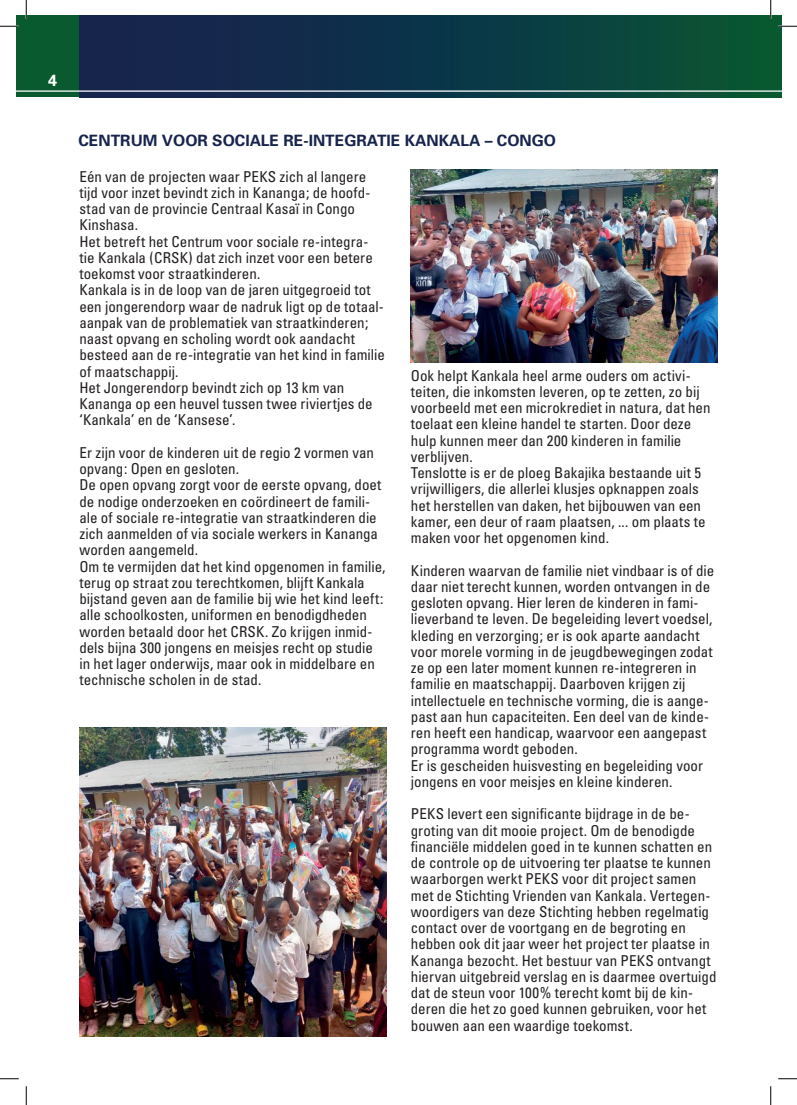
<style>
.page{position:relative;width:797px;height:1105px;background:#fff}
.page>*{position:absolute;margin:0;border:0;box-sizing:border-box;transform-origin:0 0}
.t1{font:700 16.25px "Univers";color:#fff}
.t2{font:700 15.62px "Univers";color:#17254d}
.t3{font:condensed 15px/16.2px "Univers";letter-spacing:-.005em;color:#231f20}
</style>
<div class="page">
<div style="left:770px;top:16px;width:11px;height:81px;background:#085830"></div>
<div style="left:16px;top:16px;width:63px;height:81px;background:#095a2f"></div>
<div style="left:79px;top:16px;width:691px;height:81px;background:linear-gradient(to right,#161d53,#065237)"></div>
<hr style="left:16px;top:90px;width:765px;height:2px;background:#fff">
<img style="left:79px;top:728px;width:307px;height:308px">
<img style="left:411px;top:170px;width:306px;height:193px">
<svg style="left:0;top:25px;width:19px;height:2px"></svg>
<svg style="left:778px;top:25px;width:19px;height:2px"></svg>
<svg style="left:0;top:1078px;width:19px;height:1px"></svg>
<svg style="left:778px;top:1078px;width:19px;height:1px"></svg>
<svg style="left:25px;top:0;width:2px;height:19px"></svg>
<svg style="left:25px;top:1086px;width:2px;height:19px"></svg>
<svg style="left:770px;top:0;width:1px;height:19px"></svg>
<svg style="left:770px;top:1086px;width:1px;height:19px"></svg>
<p class="t1" style="left:48px;top:70px;width:11px">4</p>
<p class="t2" style="left:79px;top:131px;width:479px">CENTRUM VOOR SOCIALE RE-INTEGRATIE KANKALA – CONGO</p>
<p class="t3" style="left:79px;top:168px;width:307px">Eén van de projecten waar PEKS zich al langere tijd voor inzet bevindt zich in Kananga; de hoofd&shy;stad van de provincie Centraal Kasaï in Congo Kinshasa.<br>Het betreft het Centrum voor sociale re-integra&shy;tie Kankala (CRSK) dat zich inzet voor een betere toekomst voor straatkinderen.<br>Kankala is in de loop van de jaren uitgegroeid tot een jongerendorp waar de nadruk ligt op de totaal&shy;aanpak van de problematiek van straatkinderen; naast opvang en scholing wordt ook aandacht besteed aan de re-integratie van het kind in familie of maatschappij.<br>Het Jongerendorp bevindt zich op 13 km van Kananga op een heuvel tussen twee riviertjes de ‘Kankala’ en de ‘Kansese’.</p>
<p class="t3" style="left:79px;top:444px;width:307px">Er zijn voor de kinderen uit de regio 2 vormen van opvang: Open en gesloten.<br>De open opvang zorgt voor de eerste opvang, doet de nodige onderzoeken en coördineert de famili&shy;ale of sociale re-integratie van straatkinderen die zich aanmelden of via sociale werkers in Kananga worden aangemeld.<br>Om te vermijden dat het kind opgenomen in familie, terug op straat zou terechtkomen, blijft Kankala bijstand geven aan de familie bij wie het kind leeft: alle schoolkosten, uniformen en benodigdheden worden betaald door het CRSK. Zo krijgen inmid&shy;dels bijna 300 jongens en meisjes recht op studie in het lager onderwijs, maar ook in middelbare en technische scholen in de stad.</p>
<p class="t3" style="left:411px;top:367px;width:301px">Ook helpt Kankala heel arme ouders om activi&shy;teiten, die inkomsten leveren, op te zetten, zo bij voorbeeld met een microkrediet in natura, dat hen toelaat een kleine handel te starten. Door deze hulp kunnen meer dan 200 kinderen in familie verblijven.<br>Tenslotte is er de ploeg Bakajika bestaande uit 5 vrijwilligers, die allerlei klusjes opknappen zoals het herstellen van daken, het bijbouwen van een kamer, een deur of raam plaatsen, ... om plaats te maken voor het opgenomen kind.</p>
<p class="t3" style="left:411px;top:562px;width:305px">Kinderen waarvan de familie niet vindbaar is of die daar niet terecht kunnen, worden ontvangen in de gesloten opvang. Hier leren de kinderen in fami&shy;lieverband te leven. De begeleiding levert voedsel, kleding en verzorging; er is ook aparte aandacht voor morele vorming in de jeugdbewegingen zodat ze op een later moment kunnen re-integreren in familie en maatschappij. Daarboven krijgen zij intellectuele en technische vorming, die is aange&shy;past aan hun capaciteiten. Een deel van de kinde&shy;ren heeft een handicap, waarvoor een aangepast programma wordt geboden.<br>Er is gescheiden huisvesting en begeleiding voor jongens en voor meisjes en kleine kinderen.</p>
<p class="t3" style="left:411px;top:806px;width:307px">PEKS levert een significante bijdrage in de be&shy;groting van dit mooie project. Om de benodigde financiële middelen goed in te kunnen schatten en de controle op de uitvoering ter plaatse te kunnen waarborgen werkt PEKS voor dit project samen met de Stichting Vrienden van Kankala. Vertegen&shy;woordigers van deze Stichting hebben regelmatig contact over de voortgang en de begroting en hebben ook dit jaar weer het project ter plaatse in Kananga bezocht. Het bestuur van PEKS ontvangt hiervan uitgebreid verslag en is daarmee overtuigd dat de steun voor 100% terecht komt bij de kin&shy;deren die het zo goed kunnen gebruiken, voor het bouwen aan een waardige toekomst.</p>
</div>
